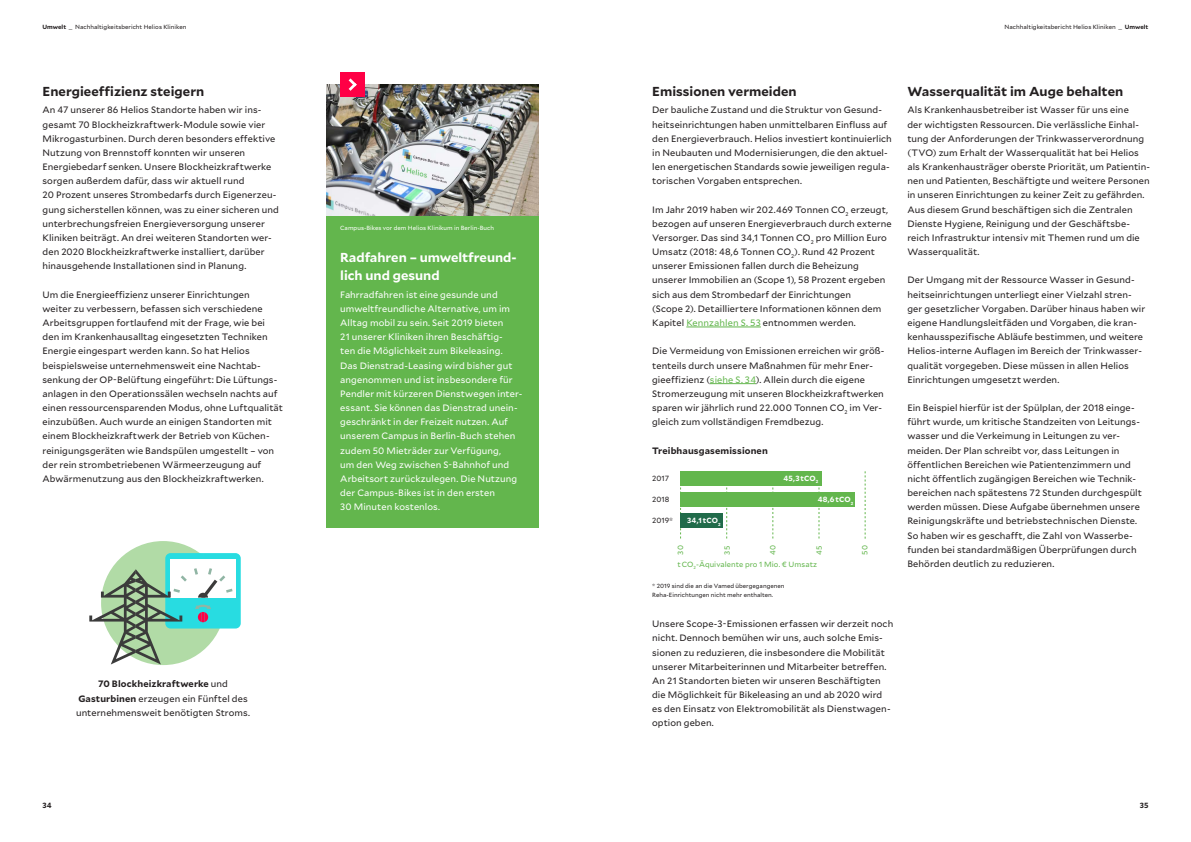
<style>
.page{position:relative;width:1191px;height:842px;background:#fff}
.page>*{position:absolute;margin:0;border:0;box-sizing:border-box;transform-origin:0 0}
.t1{font:700 13px "Mallory";color:#231f20}
.t2{font:700 13px/17.7px "Mallory";letter-spacing:-.005em;color:#fff}
.t3{font:9.2px/14.2px "Mallory";letter-spacing:.01em;color:#231f20}
.t4{font:9.2px/14.2px "Mallory";letter-spacing:.01em;color:#fff}
.t5{font:700 9.2px "Mallory";letter-spacing:.015em;color:#231f20}
.t6{font:7.5px "Mallory";letter-spacing:.01em;color:#63b64d}
.t7{font:700 7.5px "Mallory";letter-spacing:.02em;color:#fff}
.t8{font:7.5px "Mallory";color:#231f20}
.t9{font:700 7.5px "Mallory";color:#231f20}
.t10{font:6px/8.5px "Mallory";letter-spacing:.005em;color:#231f20}
.t11{font:6px "Mallory";letter-spacing:.005em;color:#fff}
.s1{font-weight:700}
.s2{color:#63b64d}
</style>
<div class="page">
<svg style="left:680px;top:485px;width:1px;height:53px"></svg>
<svg style="left:726px;top:485px;width:1px;height:53px"></svg>
<svg style="left:772px;top:485px;width:1px;height:53px"></svg>
<svg style="left:818px;top:485px;width:1px;height:53px"></svg>
<svg style="left:865px;top:471px;width:1px;height:68px"></svg>
<hr style="left:686px;top:327px;width:75px;height:1px;background:#63b64d">
<hr style="left:710px;top:383px;width:46px;height:1px;background:#63b64d">
<img style="left:326px;top:85px;width:213px;height:131px">
<div style="left:340px;top:72px;width:25px;height:25px;background:#ff0045"></div>
<svg style="left:349px;top:78px;width:8px;height:13px"></svg>
<div style="left:326px;top:216px;width:213px;height:312px;background:#63b64d"></div>
<div style="left:680px;top:471px;width:142px;height:14px;background:#63b64d"></div>
<div style="left:680px;top:492px;width:175px;height:15px;background:#63b64d"></div>
<div style="left:680px;top:514px;width:43px;height:14px;background:#216b4a"></div>
<div style="left:101px;top:541px;width:124px;height:124px;background:#b1dba6;border-radius:50%"></div>
<svg style="left:89px;top:553px;width:152px;height:111px"></svg>
<p class="t10" style="left:43px;top:23px;width:145px"><span class="s1">Umwelt</span> _ Nachhaltigkeitsbericht Helios Kliniken</p>
<p class="t10" style="left:1004px;top:23px;width:145px">Nachhaltigkeitsbericht Helios Kliniken _ <span class="s1">Umwelt</span></p>
<h1 class="t1" style="left:43px;top:81px;width:163px">Energieeffizienz steigern</h1>
<p class="t3" style="left:43px;top:103px;width:238px">An 47 unserer 86 Helios Standorte haben wir ins&shy;gesamt 70 Blockheizkraftwerk-Module sowie vier Mikrogasturbinen. Durch deren besonders effektive Nutzung von Brennstoff konnten wir unseren Energiebedarf senken. Unsere Blockheizkraftwerke sorgen außerdem dafür, dass wir aktuell rund<br>20 Prozent unseres Strombedarfs durch Eigenerzeu&shy;gung sicherstellen können, was zu einer sicheren und unterbrechungsfreien Energieversorgung unserer Kliniken beiträgt. An drei weiteren Standorten wer&shy;den 2020 Blockheizkraftwerke installiert, darüber hinausgehende Installationen sind in Planung.</p>
<p class="t3" style="left:43px;top:287px;width:242px">Um die Energieeffizienz unserer Einrichtungen<br>weiter zu verbessern, befassen sich verschiedene Arbeitsgruppen fortlaufend mit der Frage, wie bei den im Krankenhausalltag eingesetzten Techniken Energie eingespart werden kann. So hat Helios beispielsweise unternehmensweit eine Nachtab&shy;senkung der OP-Belüftung eingeführt: Die Lüftungs&shy;anlagen in den Operationssälen wechseln nachts auf einen ressourcensparenden Modus, ohne Luftqualität einzubüßen. Auch wurde an einigen Standorten mit einem Blockheizkraftwerk der Betrieb von Küchen&shy;reinigungsgeräten wie Bandspülen umgestellt – von der rein strombetriebenen Wärmeerzeugung auf Abwärmenutzung aus den Blockheizkraftwerken.</p>
<p class="t11" style="left:340px;top:224px;width:155px">Campus-Bikes vor dem Helios Klinikum in Berlin-Buch</p>
<h1 class="t2" style="left:340px;top:248px;width:178px">Radfahren – umweltfreund&shy;lich und gesund</h1>
<p class="t4" style="left:340px;top:287px;width:184px">Fahrradfahren ist eine gesunde und umweltfreundliche Alternative, um im Alltag mobil zu sein. Seit 2019 bieten<br>21 unserer Kliniken ihren Beschäftig-<br>ten die Möglichkeit zum Bikeleasing.<br>Das Dienstrad-Leasing wird bisher gut angenommen und ist insbesondere für Pendler mit kürzeren Dienstwegen inter&shy;essant. Sie können das Dienstrad unein&shy;geschränkt in der Freizeit nutzen. Auf unserem Campus in Berlin-Buch stehen zudem 50 Mieträder zur Verfügung,<br>um den Weg zwischen S-Bahnhof und Arbeitsort zurückzulegen. Die Nutzung der Campus-Bikes ist in den ersten<br>30 Minuten kostenlos.</p>
<p class="t3" style="left:76px;top:677px;width:175px;text-align:center"><span class="s1">70 Blockheizkraftwerke</span> und<br><span class="s1">Gasturbinen</span> erzeugen ein Fünftel des unternehmensweit benötigten Stroms.</p>
<h1 class="t1" style="left:652px;top:81px;width:146px">Emissionen vermeiden</h1>
<p class="t3" style="left:652px;top:103px;width:241px">Der bauliche Zustand und die Struktur von Gesund&shy;heitseinrichtungen haben unmittelbaren Einfluss auf den Energieverbrauch. Helios investiert kontinuierlich in Neubauten und Modernisierungen, die den aktuel&shy;len energetischen Standards sowie jeweiligen regula&shy;torischen Vorgaben entsprechen.</p>
<p class="t3" style="left:652px;top:202px;width:241px">Im Jahr 2019 haben wir 202.469 Tonnen CO<sub>2</sub> erzeugt, bezogen auf unseren Energieverbrauch durch externe Versorger. Das sind 34,1 Tonnen CO<sub>2</sub> pro Million Euro Umsatz (2018: 48,6 Tonnen CO<sub>2</sub>). Rund 42 Prozent unserer Emissionen fallen durch die Beheizung unserer Immobilien an (Scope 1), 58 Prozent ergeben sich aus dem Strombedarf der Einrichtungen<br>(Scope 2). Detailliertere Informationen können dem Kapitel <span class="s2">Kennzahlen S. 53</span> entnommen werden.</p>
<p class="t3" style="left:652px;top:343px;width:234px">Die Vermeidung von Emissionen erreichen wir größ&shy;tenteils durch unsere Maßnahmen für mehr Ener&shy;gieeffizienz (<span class="s2">siehe S. 34</span>). Allein durch die eigene Stromerzeugung mit unseren Blockheizkraftwerken sparen wir jährlich rund 22.000 Tonnen CO<sub>2</sub> im Ver&shy;gleich zum vollständigen Fremdbezug.</p>
<p class="t5" style="left:652px;top:443px;width:117px">Treibhausgasemissionen</p>
<p class="t8" style="left:652px;top:473px;width:18px">2017</p>
<p class="t8" style="left:652px;top:494px;width:19px">2018</p>
<p class="t8" style="left:652px;top:515px;width:22px">2019*</p>
<p class="t7" style="left:687px;top:515px;width:35px">34,1 tCO<sub>2</sub></p>
<p class="t7" style="left:783px;top:473px;width:36px">45,3 tCO<sub>2</sub></p>
<p class="t7" style="left:817px;top:494px;width:37px">48,6 tCO<sub>2</sub></p>
<p class="t6" style="left:675px;top:555px;width:11px;rotate:-90deg">30</p>
<p class="t6" style="left:722px;top:555px;width:10px;rotate:-90deg">35</p>
<p class="t6" style="left:767px;top:555px;width:11px;rotate:-90deg">40</p>
<p class="t6" style="left:814px;top:555px;width:11px;rotate:-90deg">45</p>
<p class="t6" style="left:859px;top:555px;width:11px;rotate:-90deg">50</p>
<p class="t6" style="left:677px;top:559px;width:141px">t CO<sub>2</sub>-Äquivalente pro 1 Mio. € Umsatz</p>
<p class="t10" style="left:652px;top:582px;width:134px">* 2019 sind die an die Vamed übergegangenen<br>Reha-Einrichtungen nicht mehr enthalten.</p>
<p class="t3" style="left:652px;top:616px;width:242px">Unsere Scope-3-Emissionen erfassen wir derzeit noch nicht. Dennoch bemühen wir uns, auch solche Emis&shy;sionen zu reduzieren, die insbesondere die Mobilität unserer Mitarbeiterinnen und Mitarbeiter betreffen.<br>An 21 Standorten bieten wir unseren Beschäftigten die Möglichkeit für Bikeleasing an und ab 2020 wird es den Einsatz von Elektromobilität als Dienstwagen&shy;option geben.</p>
<h1 class="t1" style="left:907px;top:81px;width:217px">Wasserqualität im Auge behalten</h1>
<p class="t3" style="left:907px;top:103px;width:244px">Als Krankenhausbetreiber ist Wasser für uns eine<br>der wichtigsten Ressourcen. Die verlässliche Einhal&shy;tung der Anforderungen der Trinkwasserverordnung (TVO) zum Erhalt der Wasserqualität hat bei Helios als Krankenhausträger oberste Priorität, um Patientin&shy;nen und Patienten, Beschäftigte und weitere Personen in unseren Einrichtungen zu keiner Zeit zu gefährden.<br>Aus diesem Grund beschäftigen sich die Zentralen Dienste Hygiene, Reinigung und der Geschäftsbe&shy;reich Infrastruktur intensiv mit Themen rund um die Wasserqualität.</p>
<p class="t3" style="left:907px;top:273px;width:239px">Der Umgang mit der Ressource Wasser in Gesund&shy;heitseinrichtungen unterliegt einer Vielzahl stren&shy;ger gesetzlicher Vorgaben. Darüber hinaus haben wir eigene Handlungsleitfäden und Vorgaben, die kran&shy;kenhausspezifische Abläufe bestimmen, und weitere Helios-interne Auflagen im Bereich der Trinkwasser&shy;qualität vorgegeben. Diese müssen in allen Helios Einrichtungen umgesetzt werden.</p>
<p class="t3" style="left:907px;top:400px;width:236px">Ein Beispiel hierfür ist der Spülplan, der 2018 einge&shy;führt wurde, um kritische Standzeiten von Leitungs&shy;wasser und die Verkeimung in Leitungen zu ver&shy;meiden. Der Plan schreibt vor, dass Leitungen in öffentlichen Bereichen wie Patientenzimmern und nicht öffentlich zugängigen Bereichen wie Technik&shy;bereichen nach spätestens 72 Stunden durchgespült werden müssen. Diese Aufgabe übernehmen unsere Reinigungskräfte und betriebstechnischen Dienste.<br>So haben wir es geschafft, die Zahl von Wasserbe&shy;funden bei standardmäßigen Überprüfungen durch Behörden deutlich zu reduzieren.</p>
<p class="t9" style="left:43px;top:800px;width:11px">34</p>
<p class="t9" style="left:1139px;top:800px;width:10px">35</p>
</div>
